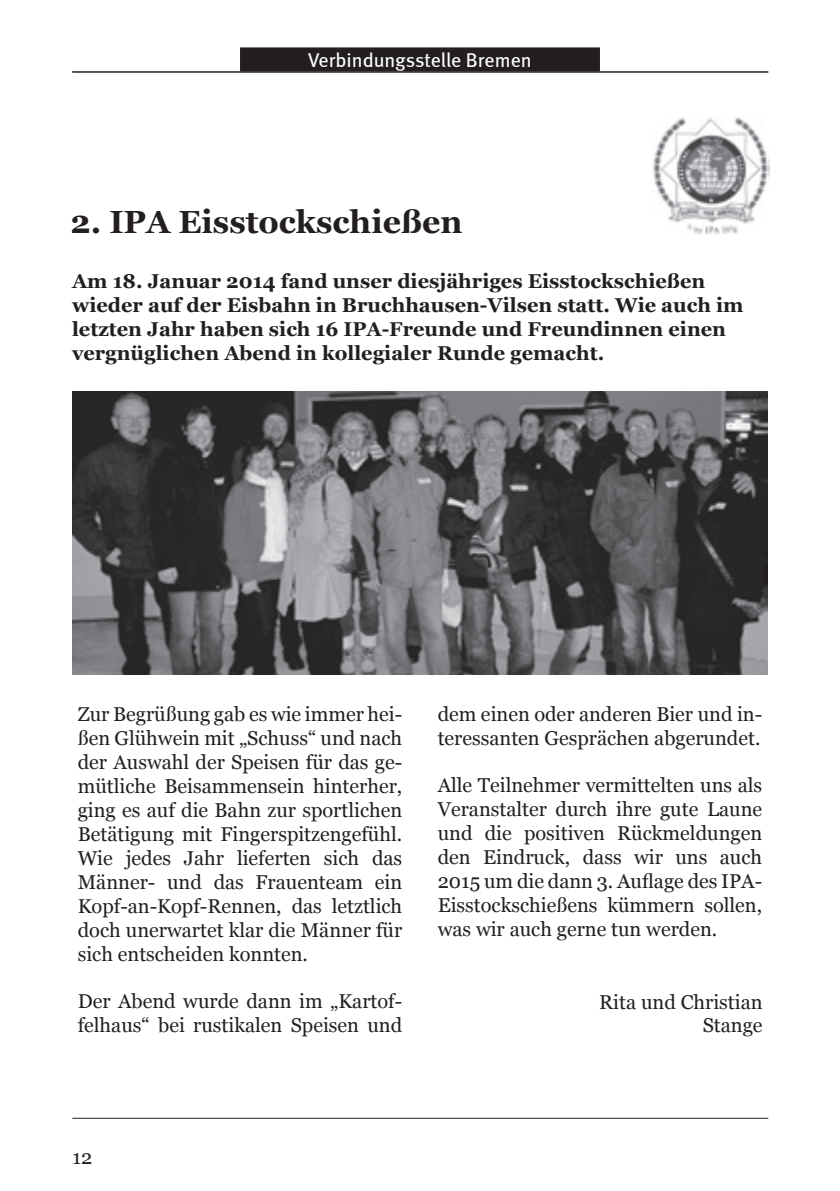
<style>
.page{position:relative;width:840px;height:1191px;background:#fff}
.page>*{position:absolute;margin:0;border:0;box-sizing:border-box;transform-origin:0 0}
.t1{font:700 32px "Georgia";color:#231f20}
.t2{font:20px/24px "Georgia";color:#231f20;text-align:justify}
.t3{font:700 20px/24px "Georgia";color:#231f20}
.t4{font:20px "Meta";letter-spacing:-.005em;color:#fff}
</style>
<div class="page">
<hr style="left:72px;top:1117px;width:695px;height:1px;background:#231f20">
<hr style="left:72px;top:72px;width:695px;height:1px;background:#231f20">
<div style="left:240px;top:47px;width:359px;height:24px;background:#231f20"></div>
<hr style="left:72px;top:71px;width:695px;height:1px;background:#231f20">
<img style="left:653px;top:117px;width:115px;height:117px">
<img style="left:72px;top:391px;width:695px;height:284px">
<p class="t4" style="left:308px;top:48px;width:225px">Verbindungsstelle Bremen</p>
<h1 class="t1" style="left:71px;top:201px;width:393px">2. IPA Eisstockschießen</h1>
<p class="t3" style="left:72px;top:269px;width:672px">Am 18. Januar 2014 fand unser diesjähriges Eisstockschießen wieder auf der Eisbahn in Bruchhausen-Vilsen statt. Wie auch im letzten Jahr haben sich 16 IPA-Freunde und Freundinnen einen vergnüglichen Abend in kollegialer Runde gemacht.</p>
<p class="t2" style="left:78px;top:702px;width:326px">Zur Begrüßung gab es wie immer hei&shy;ßen Glühwein mit „Schuss“ und nach der Auswahl der Speisen für das ge&shy;mütliche Beisammensein hinterher, ging es auf die Bahn zur sportlichen Betätigung mit Fingerspitzengefühl.<br>Wie jedes Jahr lieferten sich das Männer- und das Frauenteam ein Kopf-an-Kopf-Rennen, das letztlich doch unerwartet klar die Männer für sich entscheiden konnten.</p>
<p class="t2" style="left:78px;top:989px;width:326px">Der Abend wurde dann im „Kartof&shy;felhaus“ bei rustikalen Speisen und</p>
<p class="t2" style="left:437px;top:702px;width:326px">dem einen oder anderen Bier und in&shy;teressanten Gesprächen abgerundet.</p>
<p class="t2" style="left:437px;top:773px;width:326px">Alle Teilnehmer vermittelten uns als Veranstalter durch ihre gute Laune und die positiven Rückmeldungen den Eindruck, dass wir uns auch 2015 um die dann 3. Auflage des IPA-Eisstockschießens kümmern sollen, was wir auch gerne tun werden.</p>
<p class="t2" style="left:599px;top:990px;width:165px;line-height:23.4px;text-align:right">Rita und Christian<br>Stange</p>
<p class="t2" style="left:72px;top:1145px;width:21px">12</p>
</div>
